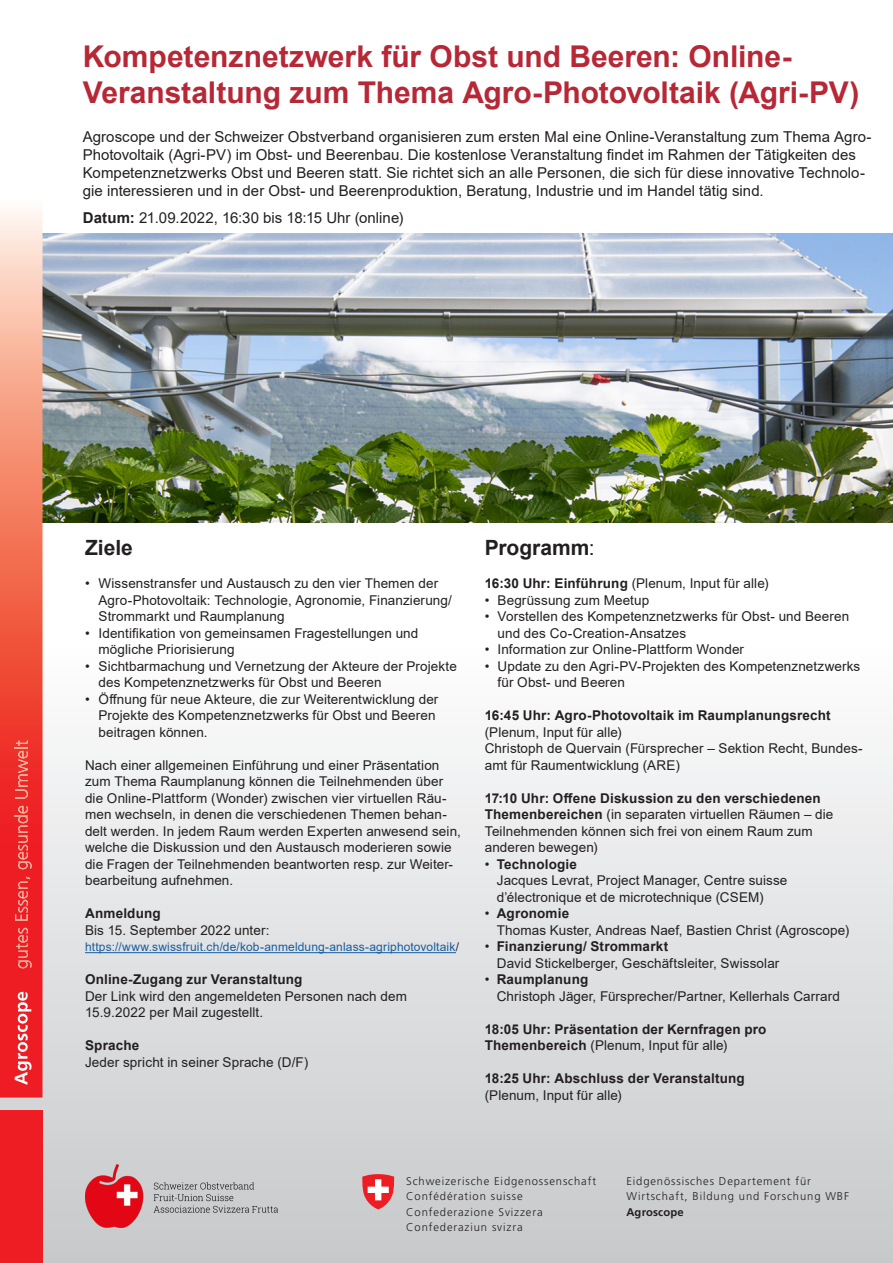
<style>
.page{position:relative;width:893px;height:1263px;background:#fff}
.page>*{position:absolute;margin:0;border:0;box-sizing:border-box;transform-origin:0 0}
.Titelseite__Kopfzeil{font:700 30px/36px "Arial";color:#b72837}
.Titelseite__Kopfzeil-2{font:700 21px "Arial";color:#231f20}
.Titelseite__Kopfzeil-3{font:15px/18px "Arial";color:#231f20}
.Titelseite__Kopfzeil-4{font:13.5px/16.5px "Arial";letter-spacing:.005em;color:#231f20}
.Titelseite__Kopfzeil-5{font:700 13.5px/16.5px "Arial";letter-spacing:.01em;color:#231f20}
.Titelseite__Kopfzeil-6{font:12px "Arial";letter-spacing:.01em;color:#175d9e}
.t1{font:300 11.25px/15.5px "Frutiger LT";letter-spacing:.08em;color:#231f20}
.s1{font-weight:700}
.s2{color:#231f20}
.s3{font-weight:400}
</style>
<div class="page">
<div style="left:0;top:648px;width:893px;height:615px;background:linear-gradient(to bottom,#fdfdfe,#c6c8ca)"></div>
<svg style="left:362px;top:1174px;width:33px;height:35px"></svg>
<img style="left:43px;top:234px;width:850px;height:288px">
<hr style="left:85px;top:952px;width:371px;height:1px;background:#175d9e">
<img style="left:85px;top:1165px;width:192px;height:62px">
<svg style="left:0;top:210px;width:43px;height:887px;background:#f26c5d"></svg>
<div style="left:0;top:1110px;width:43px;height:153px;background:#ee1d23"></div>
<svg style="left:15px;top:992px;width:17px;height:93px"></svg>
<svg style="left:16px;top:928px;width:16px;height:40px"></svg>
<svg style="left:15px;top:877px;width:15px;height:44px"></svg>
<svg style="left:14px;top:806px;width:18px;height:63px"></svg>
<svg style="left:14px;top:740px;width:14px;height:59px"></svg>
<p class="Titelseite__Kopfzeil" style="left:83px;top:39px;width:778px">Kompetenznetzwerk für Obst und Beeren: Online-<br>Veranstaltung zum Thema Agro-Photovoltaik (Agri-PV)</p>
<p class="Titelseite__Kopfzeil-3" style="left:83px;top:128px;width:790px">Agroscope und der Schweizer Obstverband organisieren zum ersten Mal eine Online-Veranstaltung zum Thema Agro-Photovoltaik (Agri-PV) im Obst- und Beerenbau. Die kostenlose Veranstaltung findet im Rahmen der Tätigkeiten des Kompetenznetzwerks Obst und Beeren statt. Sie richtet sich an alle Personen, die sich für diese innovative Technolo&shy;gie interessieren und in der Obst- und Beerenproduktion, Beratung, Industrie und im Handel tätig sind.</p>
<p class="Titelseite__Kopfzeil-3" style="left:83px;top:208px;width:322px"><span class="s1">Datum:</span> 21.09.2022, 16:30 bis 18:15 Uhr (online)</p>
<p class="Titelseite__Kopfzeil-2" style="left:85px;top:533px;width:49px">Ziele</p>
<p class="Titelseite__Kopfzeil-4" style="left:99px;top:575px;width:355px;text-indent:-14px">• Wissenstransfer und Austausch zu den vier Themen der<br>Agro-Photovoltaik: Technologie, Agronomie, Finanzierung/<br>Strommarkt und Raumplanung</p>
<p class="Titelseite__Kopfzeil-4" style="left:99px;top:625px;width:321px;text-indent:-14px">• Identifikation von gemeinsamen Fragestellungen und mögliche Priorisierung</p>
<p class="Titelseite__Kopfzeil-4" style="left:99px;top:658px;width:360px;text-indent:-14px">• Sichtbarmachung und Vernetzung der Akteure der Projekte des Kompetenznetzwerks für Obst und Beeren</p>
<p class="Titelseite__Kopfzeil-4" style="left:99px;top:691px;width:341px;text-indent:-14px">• Öffnung für neue Akteure, die zur Weiterentwicklung der<br>Projekte des Kompetenznetzwerks für Obst und Beeren beitragen können.</p>
<p class="Titelseite__Kopfzeil-4" style="left:85px;top:757px;width:377px">Nach einer allgemeinen Einführung und einer Präsentation zum Thema Raumplanung können die Teilnehmenden über die Online-Plattform (Wonder) zwischen vier virtuellen Räu&shy;men wechseln, in denen die verschiedenen Themen behan&shy;delt werden. In jedem Raum werden Experten anwesend sein, welche die Diskussion und den Austausch moderieren sowie die Fragen der Teilnehmenden beantworten resp. zur Weiter&shy;bearbeitung aufnehmen.</p>
<p class="Titelseite__Kopfzeil-5" style="left:85px;top:905px;width:77px">Anmeldung</p>
<p class="Titelseite__Kopfzeil-4" style="left:85px;top:922px;width:186px">Bis 15. September 2022 unter:</p>
<p class="Titelseite__Kopfzeil-6" style="left:85px;top:939px;width:376px">https://www.swissfruit.ch/de/kob-anmeldung-anlass-agriphotovoltaik<span class="s2">/</span></p>
<p class="Titelseite__Kopfzeil-5" style="left:85px;top:971px;width:219px">Online-Zugang zur Veranstaltung</p>
<p class="Titelseite__Kopfzeil-4" style="left:85px;top:988px;width:323px">Der Link wird den angemeldeten Personen nach dem<br>15.9.2022 per Mail zugestellt.</p>
<p class="Titelseite__Kopfzeil-5" style="left:85px;top:1037px;width:56px">Sprache</p>
<p class="Titelseite__Kopfzeil-4" style="left:85px;top:1054px;width:225px">Jeder spricht in seiner Sprache (D/F)</p>
<p class="Titelseite__Kopfzeil-2" style="left:485px;top:533px;width:111px">Programm<span class="s3">:</span></p>
<p class="Titelseite__Kopfzeil-4" style="left:485px;top:575px;width:285px"><span class="s1">16:30 Uhr: Einführung</span> (Plenum, Input für alle)</p>
<p class="Titelseite__Kopfzeil-4" style="left:485px;top:592px;width:166px">• Begrüssung zum Meetup</p>
<p class="Titelseite__Kopfzeil-4" style="left:498px;top:608px;width:353px;text-indent:-13px">• Vorstellen des Kompetenznetzwerks für Obst- und Beeren und des Co-Creation-Ansatzes</p>
<p class="Titelseite__Kopfzeil-4" style="left:485px;top:641px;width:261px">• Information zur Online-Plattform Wonder</p>
<p class="Titelseite__Kopfzeil-4" style="left:498px;top:658px;width:364px;text-indent:-13px">• Update zu den Agri-PV-Projekten des Kompetenznetzwerks für Obst- und Beeren</p>
<p class="Titelseite__Kopfzeil-5" style="left:485px;top:707px;width:347px">16:45 Uhr: Agro-Photovoltaik im Raumplanungsrecht <span class="s3">(Plenum, Input für alle)</span></p>
<p class="Titelseite__Kopfzeil-4" style="left:485px;top:740px;width:379px">Christoph de Quervain (Fürsprecher – Sektion Recht, Bundes&shy;amt für Raumentwicklung (ARE)</p>
<p class="Titelseite__Kopfzeil-4" style="left:485px;top:790px;width:350px"><span class="s1">17:10 Uhr: Offene Diskussion zu den verschiedenen Themenbereichen</span> (in separaten virtuellen Räumen – die Teilnehmenden können sich frei von einem Raum zum anderen bewegen)</p>
<p class="Titelseite__Kopfzeil-5" style="left:485px;top:856px;width:94px"><span class="s3">•</span> Technologie</p>
<p class="Titelseite__Kopfzeil-4" style="left:497px;top:872px;width:292px">Jacques Levrat, Project Manager, Centre suisse d’électronique et de microtechnique (CSEM)</p>
<p class="Titelseite__Kopfzeil-5" style="left:485px;top:905px;width:86px"><span class="s3">•</span> Agronomie</p>
<p class="Titelseite__Kopfzeil-4" style="left:497px;top:922px;width:354px">Thomas Kuster, Andreas Naef, Bastien Christ (Agroscope)</p>
<p class="Titelseite__Kopfzeil-5" style="left:485px;top:938px;width:185px"><span class="s3">•</span> Finanzierung/ Strommarkt</p>
<p class="Titelseite__Kopfzeil-4" style="left:497px;top:955px;width:284px">David Stickelberger, Geschäftsleiter, Swissolar</p>
<p class="Titelseite__Kopfzeil-5" style="left:485px;top:971px;width:105px"><span class="s3">•</span> Raumplanung</p>
<p class="Titelseite__Kopfzeil-4" style="left:497px;top:988px;width:345px">Christoph Jäger, Fürsprecher/Partner, Kellerhals Carrard</p>
<p class="Titelseite__Kopfzeil-5" style="left:485px;top:1021px;width:283px">18:05 Uhr: Präsentation der Kernfragen pro<br>Themenbereich <span class="s3">(Plenum, Input für alle)</span></p>
<p class="Titelseite__Kopfzeil-5" style="left:485px;top:1070px;width:261px">18:25 Uhr: Abschluss der Veranstaltung <span class="s3">(Plenum, Input für alle)</span></p>
<p class="t1" style="left:406px;top:1173px;width:191px">Schweizerische Eidgenossenschaft<br>Confédération suisse<br>Confederazione Svizzera<br>Confederaziun svizra</p>
<p class="t1" style="left:626px;top:1173px;width:224px">Eidgenössisches Departement für<br>Wirtschaft, Bildung und Forschung WBF<br><span class="s1">Agroscope</span></p>
</div>
